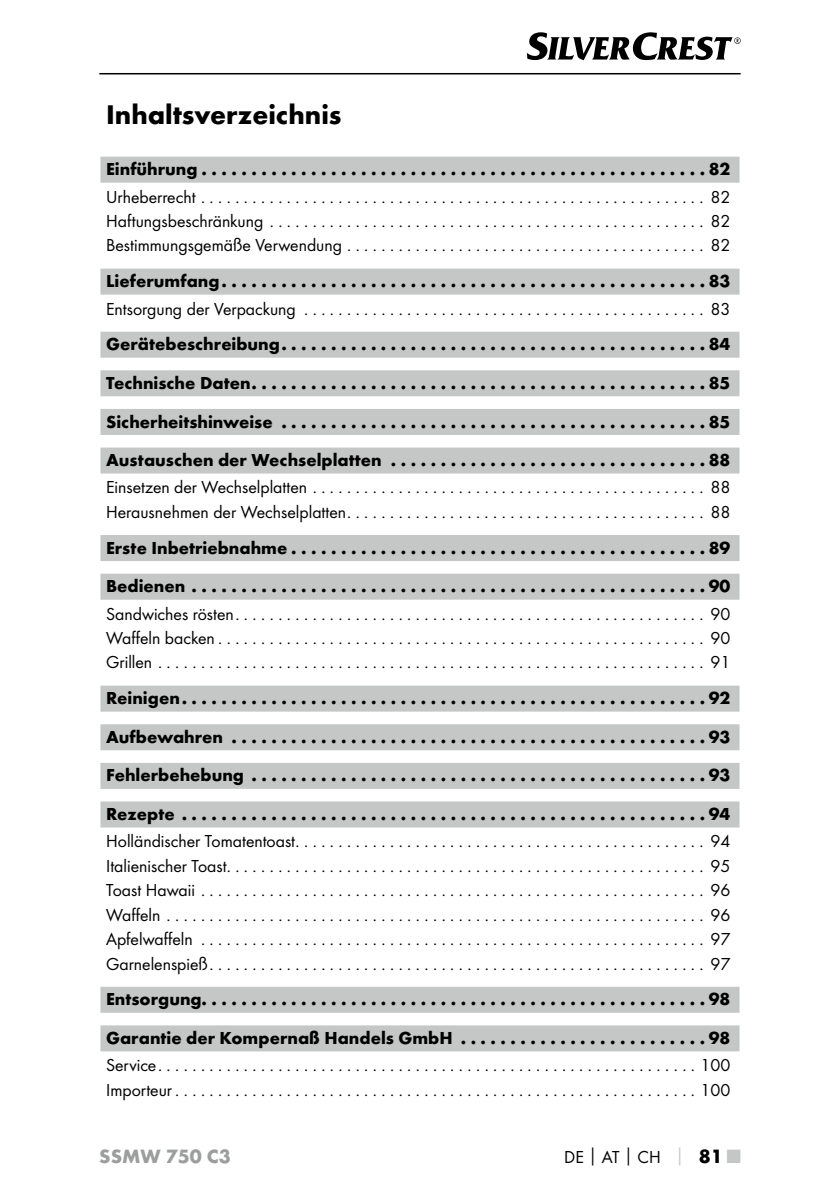
<style>
.page{position:relative;width:840px;height:1191px;background:#fff}
.page>*{position:absolute;margin:0;border:0;box-sizing:border-box;transform-origin:0 0}
.t1{font:700 28px "Futura";color:#000}
.t2{font:700 20px "Futura";color:#9c9d9d}
.t3{font:18px/24.4px "Futura Boo";color:#000;text-align:justify}
.t4{font:700 18px/38.6px "Futura";color:#000;text-align:justify}
.s1{font-family:"Futura";font-weight:700}
.s2{font-family:"Futura";font-weight:700;color:#c5c6c6}
.s3{font-family:"Futura";font-weight:700;font-size:20px}
.s4{font-family:"Futura";font-weight:700;font-size:20px;color:#c5c6c6}
</style>
<div class="page">
<hr style="left:99px;top:73px;width:641px;height:1px;background:#000">
<svg style="left:526px;top:32px;width:214px;height:28px"></svg>
<div style="left:100px;top:157px;width:639px;height:26px;background:#c5c6c6"></div>
<div style="left:100px;top:269px;width:639px;height:26px;background:#c5c6c6"></div>
<div style="left:100px;top:332px;width:639px;height:26px;background:#c5c6c6"></div>
<div style="left:100px;top:370px;width:639px;height:26px;background:#c5c6c6"></div>
<div style="left:100px;top:409px;width:639px;height:26px;background:#c5c6c6"></div>
<div style="left:100px;top:447px;width:639px;height:26px;background:#c5c6c6"></div>
<div style="left:100px;top:535px;width:639px;height:26px;background:#c5c6c6"></div>
<div style="left:100px;top:573px;width:639px;height:26px;background:#c5c6c6"></div>
<div style="left:100px;top:685px;width:639px;height:26px;background:#c5c6c6"></div>
<div style="left:100px;top:724px;width:639px;height:26px;background:#c5c6c6"></div>
<div style="left:100px;top:763px;width:639px;height:26px;background:#c5c6c6"></div>
<div style="left:100px;top:801px;width:639px;height:26px;background:#c5c6c6"></div>
<div style="left:100px;top:986px;width:639px;height:26px;background:#c5c6c6"></div>
<div style="left:100px;top:1025px;width:639px;height:26px;background:#c5c6c6"></div>
<h1 class="t1" style="left:106px;top:97px;width:237px">Inhaltsverzeichnis</h1>
<p class="t4" style="left:106px;top:150px;width:625px">Einführung . . . . . . . . . . . . . . . . . . . . . . . . . . . . . . . . . . . . . . . . . . . . . . . . . . 82</p>
<p class="t3" style="left:106px;top:184px;width:625px">Urheberrecht . . . . . . . . . . . . . . . . . . . . . . . . . . . . . . . . . . . . . . . . . . . . . . . . . . . . . . . . . . . 82<br>Haftungsbeschränkung . . . . . . . . . . . . . . . . . . . . . . . . . . . . . . . . . . . . . . . . . . . . . . . . . . . 82<br>Bestimmungsgemäße Verwendung . . . . . . . . . . . . . . . . . . . . . . . . . . . . . . . . . . . . . . . . . . 82</p>
<p class="t4" style="left:106px;top:262px;width:625px">Lieferumfang . . . . . . . . . . . . . . . . . . . . . . . . . . . . . . . . . . . . . . . . . . . . . . . . 83</p>
<p class="t3" style="left:106px;top:296px;width:625px">Entsorgung der Verpackung . . . . . . . . . . . . . . . . . . . . . . . . . . . . . . . . . . . . . . . . . . . . . . . 83</p>
<p class="t4" style="left:106px;top:325px;width:625px">Gerätebeschreibung . . . . . . . . . . . . . . . . . . . . . . . . . . . . . . . . . . . . . . . . . . 84<br>Technische Daten . . . . . . . . . . . . . . . . . . . . . . . . . . . . . . . . . . . . . . . . . . . . . 85<br>Sicherheitshinweise . . . . . . . . . . . . . . . . . . . . . . . . . . . . . . . . . . . . . . . . . . 85<br>Austauschen der Wechselplatten . . . . . . . . . . . . . . . . . . . . . . . . . . . . . . . 88</p>
<p class="t3" style="left:106px;top:475px;width:625px">Einsetzen der Wechselplatten . . . . . . . . . . . . . . . . . . . . . . . . . . . . . . . . . . . . . . . . . . . . . . 88<br>Herausnehmen der Wechselplatten . . . . . . . . . . . . . . . . . . . . . . . . . . . . . . . . . . . . . . . . . . 88</p>
<p class="t4" style="left:106px;top:528px;width:625px">Erste Inbetriebnahme . . . . . . . . . . . . . . . . . . . . . . . . . . . . . . . . . . . . . . . . . 89<br>Bedienen . . . . . . . . . . . . . . . . . . . . . . . . . . . . . . . . . . . . . . . . . . . . . . . . . . . 90</p>
<p class="t3" style="left:106px;top:601px;width:625px">Sandwiches rösten . . . . . . . . . . . . . . . . . . . . . . . . . . . . . . . . . . . . . . . . . . . . . . . . . . . . . . . 90<br>Waffeln backen . . . . . . . . . . . . . . . . . . . . . . . . . . . . . . . . . . . . . . . . . . . . . . . . . . . . . . . . . 90<br>Grillen . . . . . . . . . . . . . . . . . . . . . . . . . . . . . . . . . . . . . . . . . . . . . . . . . . . . . . . . . . . . . . . . 91</p>
<p class="t4" style="left:106px;top:678px;width:625px">Reinigen . . . . . . . . . . . . . . . . . . . . . . . . . . . . . . . . . . . . . . . . . . . . . . . . . . . . 92<br>Aufbewahren . . . . . . . . . . . . . . . . . . . . . . . . . . . . . . . . . . . . . . . . . . . . . . . 93<br>Fehlerbehebung . . . . . . . . . . . . . . . . . . . . . . . . . . . . . . . . . . . . . . . . . . . . . 93<br>Rezepte . . . . . . . . . . . . . . . . . . . . . . . . . . . . . . . . . . . . . . . . . . . . . . . . . . . . 94</p>
<p class="t3" style="left:106px;top:829px;width:625px">Holländischer Tomatentoast . . . . . . . . . . . . . . . . . . . . . . . . . . . . . . . . . . . . . . . . . . . . . . . . 94<br>Italienischer Toast . . . . . . . . . . . . . . . . . . . . . . . . . . . . . . . . . . . . . . . . . . . . . . . . . . . . . . . . 95<br>Toast Hawaii . . . . . . . . . . . . . . . . . . . . . . . . . . . . . . . . . . . . . . . . . . . . . . . . . . . . . . . . . . . 96<br>Waffeln . . . . . . . . . . . . . . . . . . . . . . . . . . . . . . . . . . . . . . . . . . . . . . . . . . . . . . . . . . . . . . . 96<br>Apfelwaffeln . . . . . . . . . . . . . . . . . . . . . . . . . . . . . . . . . . . . . . . . . . . . . . . . . . . . . . . . . . . 97<br>Garnelenspieß . . . . . . . . . . . . . . . . . . . . . . . . . . . . . . . . . . . . . . . . . . . . . . . . . . . . . . . . . . 97</p>
<p class="t4" style="left:106px;top:979px;width:625px">Entsorgung...................................................98<br>Garantie der Kompernaß Handels GmbH . . . . . . . . . . . . . . . . . . . . . . . . 98</p>
<p class="t3" style="left:106px;top:1053px;width:625px">Service . . . . . . . . . . . . . . . . . . . . . . . . . . . . . . . . . . . . . . . . . . . . . . . . . . . . . . . . . . . . . . . 100<br>Importeur . . . . . . . . . . . . . . . . . . . . . . . . . . . . . . . . . . . . . . . . . . . . . . . . . . . . . . . . . . . . . 100</p>
<p class="t2" style="left:99px;top:1143px;width:133px">SSMW 750 C3</p>
<p class="t3" style="left:564px;top:1144px;width:178px">DE<span class="s1">│</span>AT<span class="s1">│</span>CH <span class="s2">│</span> <span class="s3">81</span> <span class="s4">■</span></p>
</div>
